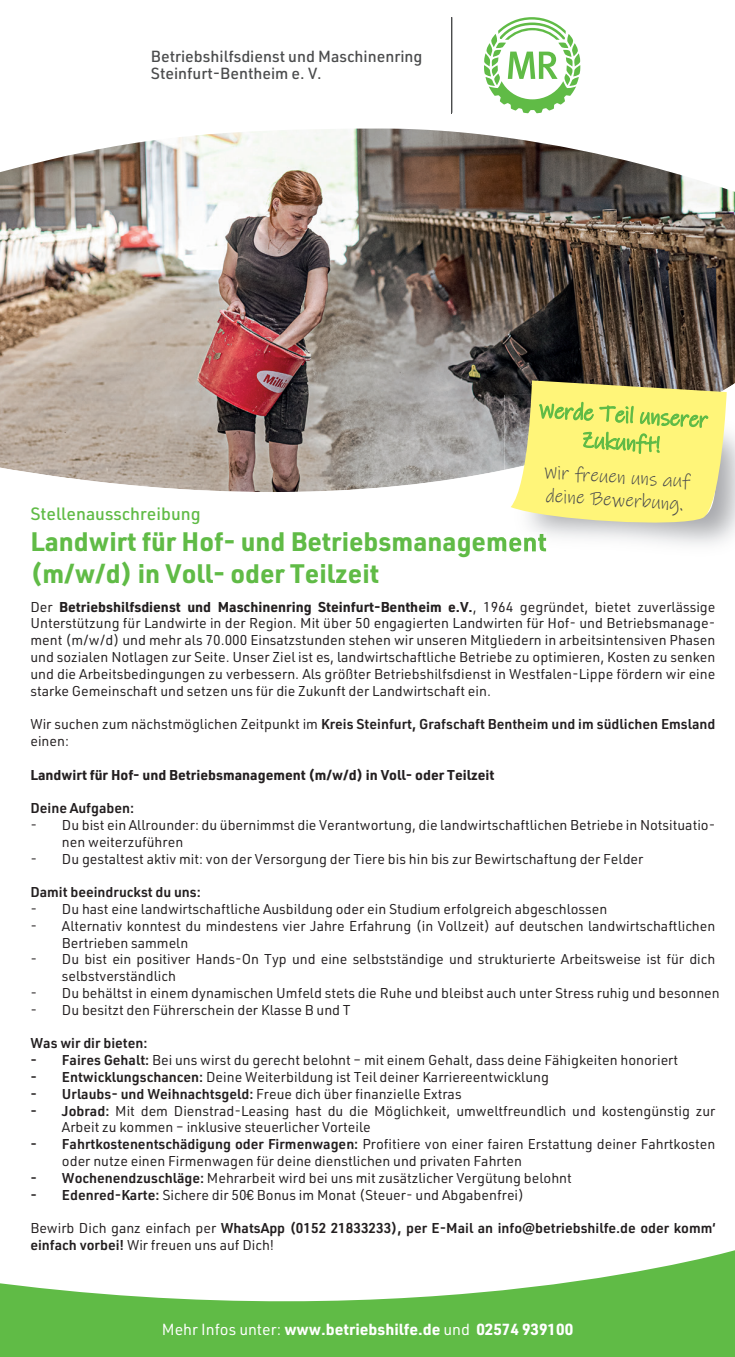
<style>
.page{position:relative;width:735px;height:1357px;background:#fff}
.page>*{position:absolute;margin:0;border:0;box-sizing:border-box;transform-origin:0 0}
.t1{font:700 26.25px/31.5px "URWDIN";color:#60bb46}
.t2{font:19.25px/23.1px "Ink Free";color:#4b4c4d}
.t3{font:500 17.5px "URWDIN";color:#60bb46}
.t4{font:500 15.75px/17.3px "URWDIN";color:#4b4c4d}
.t5{font:700 15.75px "URWDIN";color:#fff}
.t6{font:14px/16.8px "URWDIN";color:#231f20}
.t7{font:600 14px/16.8px "URWDIN";color:#231f20}
.t8{font:700 14px "URWDIN";color:#231f20}
.s1{font-weight:700}
.s2{font-weight:400}
.s3{font-weight:600}
</style>
<div class="page">
<img style="left:0;top:129px;width:734px;height:244px">
<svg style="left:0;top:373px;width:734px;height:119px;background:#aa9d97"></svg>
<svg style="left:0;top:1250px;width:734px;height:107px;fill:#60bb46"></svg>
<img style="left:504px;top:395px;width:230px;height:156px">
<img style="left:504px;top:532px;width:42px;height:20px">
<svg style="left:510px;top:352px;width:216px;height:176px;background:#cac571"></svg>
<hr style="left:451px;top:17px;width:1px;height:96px;background:#4b4c4d">
<svg style="left:484px;top:17px;width:96px;height:96px"></svg>
<p class="t4" style="left:151px;top:47px;width:273px">Betriebshilfsdienst und Maschinenring<br>Steinfurt-Bentheim e. V.</p>
<h2 class="t2" style="left:544px;top:461px;width:147px;rotate:3deg">Wir freuen uns auf deine Bewerbung.</h2>
<p class="t3" style="left:30px;top:502px;width:172px">Stellenausschreibung</p>
<h1 class="t1" style="left:30px;top:525px;width:517px">Landwirt für Hof- und Betriebsmanagement (m/w/d) in Voll- oder Teilzeit</h1>
<p class="t6" style="left:30px;top:598px;width:686px;text-align:justify">Der <span class="s1">Betriebshilfsdienst und Maschinenring Steinfurt-Bentheim e.V.</span>, 1964 gegründet, bietet zuverlässige Unterstützung für Landwirte in der Region. Mit über 50 engagierten Landwirten für Hof- und Betriebsmanage&shy;ment (m/w/d) und mehr als 70.000 Einsatzstunden stehen wir unseren Mitgliedern in arbeitsintensiven Phasen und sozialen Notlagen zur Seite. Unser Ziel ist es, landwirtschaftliche Betriebe zu optimieren, Kosten zu senken und die Arbeitsbedingungen zu verbessern. Als größter Betriebshilfsdienst in Westfalen-Lippe fördern wir eine starke Gemeinschaft und setzen uns für die Zukunft der Landwirtschaft ein.</p>
<p class="t7" style="left:30px;top:715px;width:686px"><span class="s2">Wir suchen zum nächstmöglichen Zeitpunkt im</span> Kreis Steinfurt, Grafschaft Bentheim und im südlichen Emsland <span class="s2">einen:</span></p>
<p class="t8" style="left:30px;top:765px;width:465px">Landwirt für Hof- und Betriebsmanagement (m/w/d) in Voll- oder Teilzeit</p>
<p class="t7" style="left:30px;top:799px;width:105px">Deine Aufgaben:</p>
<p class="t6" style="left:62px;top:816px;width:654px;text-indent:-32px">- Du bist ein Allrounder: du übernimmst die Verantwortung, die landwirtschaftlichen Betriebe in Notsituatio&shy;nen weiterzuführen</p>
<p class="t6" style="left:30px;top:850px;width:614px">- Du gestaltest aktiv mit: von der Versorgung der Tiere bis hin bis zur Bewirtschaftung der Felder</p>
<p class="t7" style="left:30px;top:883px;width:172px">Damit beeindruckst du uns:</p>
<p class="t6" style="left:30px;top:900px;width:578px">- Du hast eine landwirtschaftliche Ausbildung oder ein Studium erfolgreich abgeschlossen</p>
<p class="t6" style="left:62px;top:917px;width:654px;text-indent:-32px">- Alternativ konntest du mindestens vier Jahre Erfahrung (in Vollzeit) auf deutschen landwirtschaftlichen<br>Bertrieben sammeln</p>
<p class="t6" style="left:62px;top:950px;width:654px;text-indent:-32px">- Du bist ein positiver Hands-On Typ und eine selbstständige und strukturierte Arbeitsweise ist für dich selbstverständlich</p>
<p class="t6" style="left:30px;top:984px;width:690px">- Du behältst in einem dynamischen Umfeld stets die Ruhe und bleibst auch unter Stress ruhig und besonnen</p>
<p class="t6" style="left:30px;top:1001px;width:321px">- Du besitzt den Führerschein der Klasse B und T</p>
<p class="t7" style="left:30px;top:1034px;width:118px">Was wir dir bieten:</p>
<p class="t6" style="left:30px;top:1051px;width:649px"><span class="s3">- Faires Gehalt:</span> Bei uns wirst du gerecht belohnt – mit einem Gehalt, dass deine Fähigkeiten honoriert</p>
<p class="t6" style="left:30px;top:1068px;width:520px"><span class="s3">- Entwicklungschancen:</span> Deine Weiterbildung ist Teil deiner Karriereentwicklung</p>
<p class="t6" style="left:30px;top:1085px;width:432px"><span class="s3">- Urlaubs- und Weihnachtsgeld:</span> Freue dich über finanzielle Extras</p>
<p class="t6" style="left:62px;top:1102px;width:654px;text-indent:-32px"><span class="s3">- Jobrad:</span> Mit dem Dienstrad-Leasing hast du die Möglichkeit, umweltfreundlich und kostengünstig zur<br>Arbeit zu kommen – inklusive steuerlicher Vorteile</p>
<p class="t6" style="left:62px;top:1135px;width:654px;text-indent:-32px"><span class="s3">- Fahrtkostenentschädigung oder Firmenwagen:</span> Profitiere von einer fairen Erstattung deiner Fahrtkosten oder nutze einen Firmenwagen für deine dienstlichen und privaten Fahrten</p>
<p class="t6" style="left:30px;top:1169px;width:542px"><span class="s3">- Wochenendzuschläge:</span> Mehrarbeit wird bei uns mit zusätzlicher Vergütung belohnt</p>
<p class="t6" style="left:30px;top:1186px;width:495px"><span class="s3">- Edenred-Karte:</span> Sichere dir 50€ Bonus im Monat (Steuer- und Abgabenfrei)</p>
<p class="t7" style="left:30px;top:1219px;width:686px"><span class="s2">Bewirb Dich ganz einfach per</span> WhatsApp (0152 21833233), per E-Mail an info@betriebshilfe.de oder komm‘ einfach vorbei! <span class="s2">Wir freuen uns auf Dich!</span></p>
<p class="t5" style="left:162px;top:1318px;width:412px"><span class="s2">Mehr Infos unter:</span> www.betriebshilfe.de <span class="s2">und</span> 02574 939100</p>
</div>
